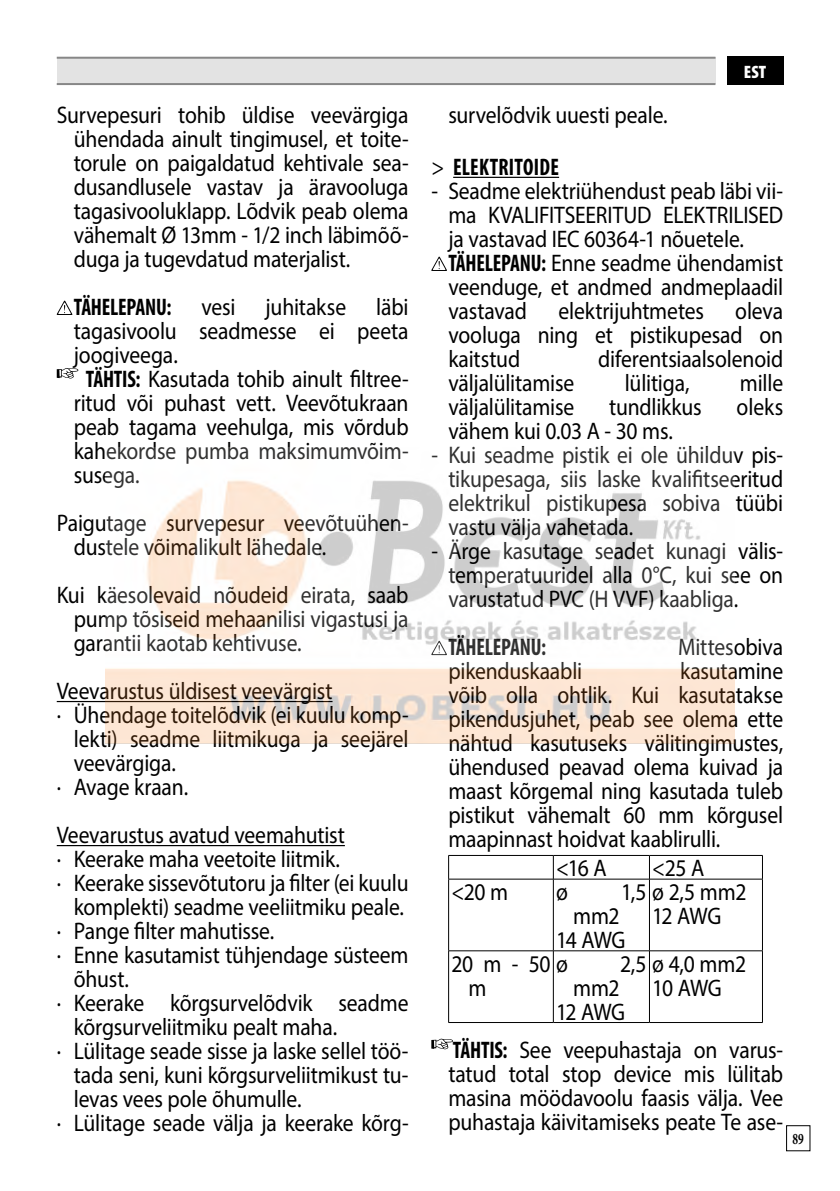
<style>
.page{position:relative;width:840px;height:1191px;background:#fff}
.page>*{position:absolute;margin:0;border:0;box-sizing:border-box;transform-origin:0 0}
.t1{font:24px/24px "Myriad Pro";letter-spacing:-.01em;color:#000;text-align:justify;scale:.9 1}
.t2{font:700 condensed 24px "Myriad Pro";letter-spacing:-.01em;color:#000;scale:.9 1}
.t3{font:900 condensed 18px "Myriad Pro";color:#fff}
.t4{font:700 16px "Minion Pro";color:#000;scale:.71 1}
.s1{font-weight:700;font-stretch:condensed}
</style>
<div class="page">
<div style="left:785px;top:1125px;width:25px;height:26px;border:1px solid #000"></div>
<div style="left:726px;top:57px;width:56px;height:28px;background:#000"></div>
<div style="left:57px;top:58px;width:658px;height:26px;background:#e3e3e3"></div>
<hr style="left:57px;top:57px;width:658px;height:2px;background:#878787">
<hr style="left:57px;top:83px;width:658px;height:2px;background:#878787">
<hr style="left:57px;top:701px;width:275px;height:1px;background:#000">
<hr style="left:57px;top:845px;width:288px;height:1px;background:#000">
<svg style="left:57px;top:301px;width:15px;height:14px"></svg>
<svg style="left:57px;top:368px;width:21px;height:10px"></svg>
<hr style="left:453px;top:177px;width:106px;height:1px;background:#000">
<svg style="left:431px;top:257px;width:15px;height:14px"></svg>
<hr style="left:448px;top:855px;width:105px;height:1px;background:#000">
<svg style="left:448px;top:855px;width:1px;height:23px"></svg>
<hr style="left:553px;top:855px;width:96px;height:1px;background:#000">
<svg style="left:552px;top:856px;width:1px;height:22px"></svg>
<hr style="left:649px;top:855px;width:113px;height:1px;background:#000">
<hr style="left:448px;top:878px;width:105px;height:1px;background:#000">
<hr style="left:448px;top:879px;width:1px;height:71px;background:#000">
<hr style="left:553px;top:878px;width:96px;height:1px;background:#000">
<hr style="left:552px;top:879px;width:1px;height:71px;background:#000">
<hr style="left:649px;top:878px;width:113px;height:1px;background:#000">
<hr style="left:648px;top:879px;width:1px;height:71px;background:#000">
<hr style="left:761px;top:879px;width:1px;height:71px;background:#000">
<hr style="left:448px;top:950px;width:105px;height:1px;background:#000">
<hr style="left:448px;top:951px;width:1px;height:71px;background:#000">
<hr style="left:553px;top:950px;width:96px;height:1px;background:#000">
<hr style="left:552px;top:951px;width:1px;height:71px;background:#000">
<hr style="left:649px;top:950px;width:113px;height:1px;background:#000">
<hr style="left:648px;top:951px;width:1px;height:71px;background:#000">
<hr style="left:761px;top:951px;width:1px;height:71px;background:#000">
<hr style="left:448px;top:1022px;width:105px;height:1px;background:#000">
<hr style="left:553px;top:1022px;width:96px;height:1px;background:#000">
<hr style="left:649px;top:1022px;width:113px;height:1px;background:#000">
<svg style="left:431px;top:1038px;width:21px;height:11px"></svg>
<img style="left:105px;top:480px;width:629px;height:263px">
<p class="t1" style="left:74px;top:102px;width:373px;text-indent:-17px">Survepesuri tohib üldise veevärgiga ühendada ainult tingimusel, et toite&shy;torule on paigaldatud kehtivale sea&shy;dusandlusele vastav ja äravooluga tagasivooluklapp. Lõdvik peab olema vähemalt Ø 13mm - 1/2 inch läbimõõ&shy;duga ja tugevdatud materjalist.</p>
<p class="t2" style="left:74px;top:292px;width:110px">TÄHELEPANU:</p>
<p class="t1" style="left:201px;top:294px;width:39px">vesi</p>
<p class="t1" style="left:265px;top:294px;width:91px">juhitakse</p>
<p class="t1" style="left:376px;top:294px;width:37px">läbi</p>
<p class="t1" style="left:74px;top:318px;width:373px">tagasivoolu seadmesse ei peeta</p>
<p class="t1" style="left:74px;top:342px;width:117px">joogiveega.</p>
<p class="t1" style="left:86px;top:366px;width:360px"><span class="s1">TÄHTIS:</span> Kasutada tohib ainult filtree-</p>
<p class="t1" style="left:74px;top:390px;width:373px">ritud või puhast vett. Veevõtukraan</p>
<p class="t1" style="left:74px;top:414px;width:373px">peab tagama veehulga, mis võrdub</p>
<p class="t1" style="left:74px;top:438px;width:373px">kahekordse pumba maksimumvõim-</p>
<p class="t1" style="left:74px;top:462px;width:75px">susega.</p>
<p class="t1" style="left:74px;top:510px;width:373px;text-indent:-17px">Paigutage survepesur veevõtuühen&shy;dustele võimalikult lähedale.</p>
<p class="t1" style="left:74px;top:582px;width:373px;text-indent:-17px">Kui käesolevaid nõudeid eirata, saab pump tõsiseid mehaanilisi vigastusi ja garantii kaotab kehtivuse.</p>
<p class="t1" style="left:57px;top:678px;width:308px">Veevarustus üldisest veevärgist</p>
<p class="t1" style="left:57px;top:702px;width:392px">· Ühendage toitelõdvik (ei kuulu komp-</p>
<p class="t1" style="left:74px;top:726px;width:373px">lekti) seadme liitmikuga ja seejärel</p>
<p class="t1" style="left:74px;top:750px;width:115px">veevärgiga.</p>
<p class="t1" style="left:57px;top:774px;width:147px">· Avage kraan.</p>
<p class="t1" style="left:57px;top:822px;width:321px">Veevarustus avatud veemahutist</p>
<p class="t1" style="left:57px;top:846px;width:316px">· Keerake maha veetoite liitmik.</p>
<p class="t1" style="left:57px;top:870px;width:392px">· Keerake sissevõtutoru ja filter (ei kuulu</p>
<p class="t1" style="left:74px;top:894px;width:368px">komplekti) seadme veeliitmiku peale.</p>
<p class="t1" style="left:57px;top:918px;width:243px">· Pange filter mahutisse.</p>
<p class="t1" style="left:57px;top:942px;width:392px">· Enne kasutamist tühjendage süsteem</p>
<p class="t1" style="left:74px;top:966px;width:63px">õhust.</p>
<p class="t1" style="left:57px;top:990px;width:392px">· Keerake kõrgsurvelõdvik seadme</p>
<p class="t1" style="left:74px;top:1014px;width:294px">kõrgsurveliitmiku pealt maha.</p>
<p class="t1" style="left:57px;top:1038px;width:392px">· Lülitage seade sisse ja laske sellel töö-</p>
<p class="t1" style="left:74px;top:1062px;width:373px">tada seni, kuni kõrgsurveliitmikust tu-</p>
<p class="t1" style="left:74px;top:1086px;width:254px">levas vees pole õhumulle.</p>
<p class="t1" style="left:57px;top:1110px;width:392px">· Lülitage seade välja ja keerake kõrg-</p>
<p class="t3" style="left:743px;top:60px;width:24px">EST</p>
<p class="t1" style="left:431px;top:88px;width:264px;line-height:52px;text-indent:17px">survelõdvik uuesti peale. &gt; <span class="s1">ELEKTRITOIDE</span></p>
<p class="t1" style="left:448px;top:178px;width:373px;text-align:left;text-indent:-17px">- Seadme elektriühendust peab läbi vii&shy;ma KVALIFITSEERITUD ELEKTRILISED ja vastavad IEC 60364-1 nõuetele.<br><span class="s1">TÄHELEPANU:</span> Enne seadme ühendamist veenduge, et andmed andmeplaadil vastavad</p>
<p class="t1" style="left:448px;top:298px;width:373px;text-indent:287px">oleva vooluga ning et pistikupesad on kaitstud</p>
<p class="t1" style="left:558px;top:298px;width:163px">elektrijuhtmetes</p>
<p class="t1" style="left:598px;top:346px;width:207px">diferentsiaalsolenoid</p>
<p class="t1" style="left:448px;top:370px;width:141px">väljalülitamise</p>
<p class="t1" style="left:624px;top:370px;width:73px">lülitiga,</p>
<p class="t1" style="left:739px;top:370px;width:50px">mille</p>
<p class="t1" style="left:448px;top:394px;width:141px">väljalülitamise</p>
<p class="t1" style="left:608px;top:394px;width:104px">tundlikkus</p>
<p class="t1" style="left:736px;top:394px;width:53px">oleks</p>
<p class="t1" style="left:448px;top:418px;width:251px">vähem kui 0.03 A - 30 ms.</p>
<p class="t1" style="left:448px;top:442px;width:373px;text-indent:-17px">- Kui seadme pistik ei ole ühilduv pis&shy;tikupesaga, siis laske kvalifitseeritud elektrikul pistikupesa sobiva tüübi vastu välja vahetada.</p>
<p class="t1" style="left:448px;top:538px;width:373px;text-indent:-17px">- Ärge kasutage seadet kunagi välis&shy;temperatuuridel alla 0°C, kui see on varustatud PVC (H VVF) kaabliga.</p>
<p class="t2" style="left:448px;top:632px;width:110px">TÄHELEPANU:</p>
<p class="t1" style="left:677px;top:634px;width:118px">Mittesobiva</p>
<p class="t1" style="left:448px;top:658px;width:150px">pikenduskaabli</p>
<p class="t1" style="left:448px;top:658px;width:373px;text-indent:232px">kasutamine võib olla ohtlik. Kui kasutatakse pikendusjuhet, peab see olema ette nähtud kasutuseks välitingimustes, ühendused peavad olema kuivad ja maast kõrgemal ning kasutada tuleb pistikut vähemalt 60 mm kõrgusel maapinnast hoidvat kaablirulli.</p>
<p class="t1" style="left:556px;top:856px;width:57px">&lt;16 A</p>
<p class="t1" style="left:652px;top:856px;width:59px">&lt;25 A</p>
<p class="t1" style="left:451px;top:879px;width:65px">&lt;20 m</p>
<p class="t1" style="left:556px;top:879px;width:15px">ø</p>
<p class="t1" style="left:620px;top:879px;width:141px">1,5 ø 2,5 mm2</p>
<p class="t1" style="left:556px;top:903px;width:79px;text-align:center">mm2<br>14 AWG</p>
<p class="t1" style="left:652px;top:903px;width:78px">12 AWG</p>
<p class="t1" style="left:468px;top:951px;width:112px;text-indent:-17px">20 m - 50 ø m</p>
<p class="t1" style="left:619px;top:951px;width:141px">2,5 ø 4,0 mm2</p>
<p class="t1" style="left:556px;top:975px;width:78px;text-align:center">mm2<br>12 AWG</p>
<p class="t1" style="left:652px;top:975px;width:79px">10 AWG</p>
<p class="t1" style="left:448px;top:1037px;width:373px"><span class="s1">TÄHTIS:</span> See veepuhastaja on varus&shy;tatud total stop device mis lülitab masina möödavoolu faasis välja. Vee puhastaja käivitamiseks peate Te ase-</p>
<p class="t4" style="left:792px;top:1127px;width:17px">89</p>
</div>
